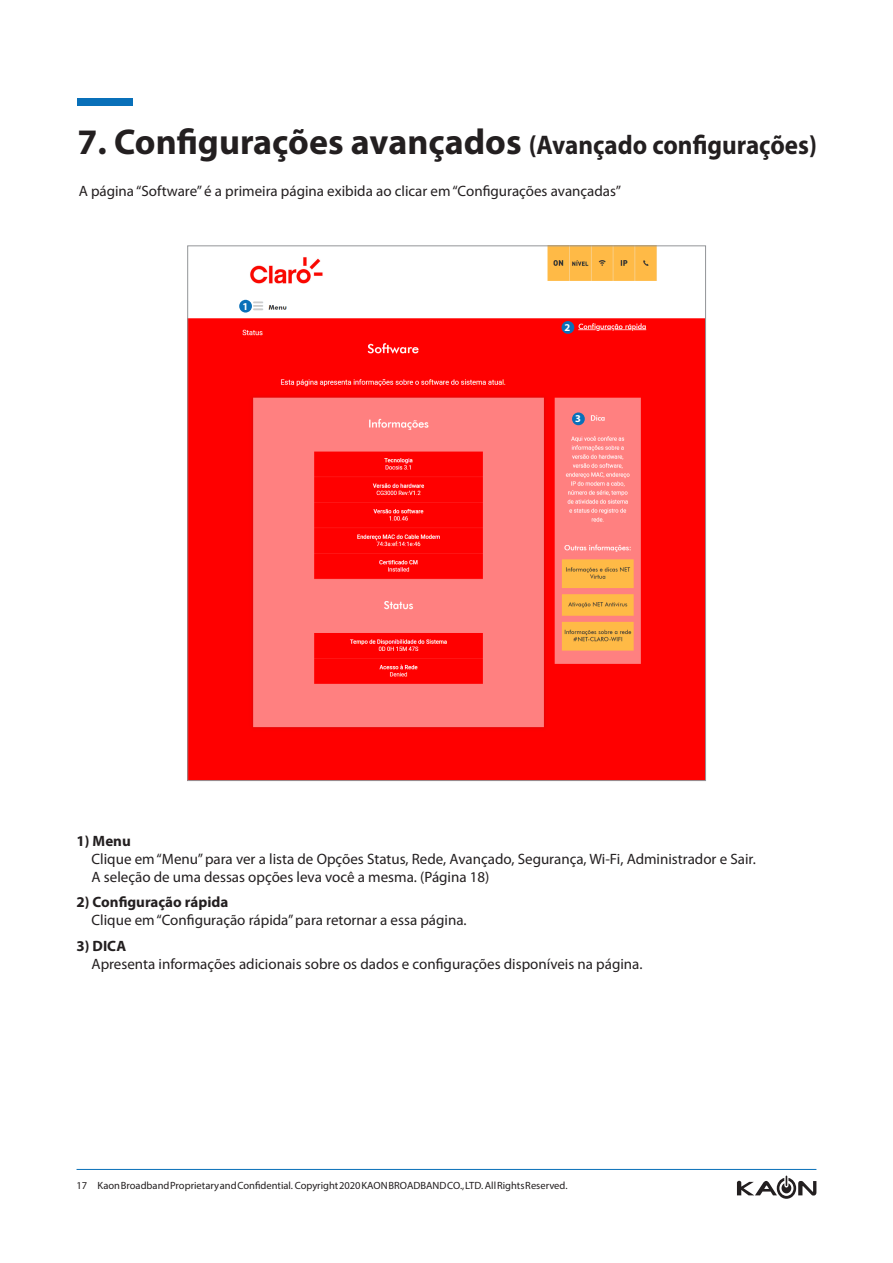
<style>
.page{position:relative;width:893px;height:1263px;background:#fff}
.page>*{position:absolute;margin:0;border:0;box-sizing:border-box;transform-origin:0 0}
.t1{font:700 36px "Myriad Pro";color:#231f20}
.t2{font:15px/18px "Myriad Pro";color:#231f20}
.t3{font:700 15px "Myriad Pro";color:#231f20}
.t4{font:10.5px "Myriad Pro";color:#231f20}
.t5{font:700 10.5px "Myriad Pro";color:#fff}
.s1{font-size:27px}
</style>
<div class="page">
<svg style="left:737px;top:1175px;width:79px;height:24px"></svg>
<hr style="left:77px;top:1169px;width:739px;height:1px;background:#0970b9">
<div style="left:78px;top:98px;width:55px;height:8px;background:#0970b9"></div>
<img style="left:189px;top:248px;width:515px;height:531px">
<div style="left:239px;top:300px;width:13px;height:13px;background:#0970b9;border-radius:50%"></div>
<div style="left:561px;top:321px;width:13px;height:13px;background:#0970b9;border-radius:50%"></div>
<div style="left:572px;top:412px;width:13px;height:13px;background:#0970b9;border-radius:50%"></div>
<h1 class="t1" style="left:78px;top:118px;width:741px">7. Configurações avançados <span class="s1">(Avançado configurações)</span></h1>
<p class="t2" style="left:79px;top:182px;width:544px">A página “Software” é a primeira página exibida ao clicar em “Configurações avançadas”</p>
<p class="t5" style="left:243px;top:299px;width:7px">1</p>
<p class="t5" style="left:564px;top:321px;width:7px">2</p>
<p class="t5" style="left:575px;top:412px;width:7px">3</p>
<p class="t3" style="left:77px;top:831px;width:56px">1) Menu</p>
<p class="t2" style="left:92px;top:849px;width:666px">Clique em “Menu” para ver a lista de Opções Status, Rede, Avançado, Segurança, Wi-Fi, Administrador e Sair.<br>A seleção de uma dessas opções leva você a mesma. (Página 18)</p>
<p class="t3" style="left:77px;top:892px;width:153px">2) Configuração rápida</p>
<p class="t2" style="left:92px;top:911px;width:377px">Clique em “Configuração rápida” para retornar a essa página.</p>
<p class="t3" style="left:77px;top:936px;width:51px">3) DICA</p>
<p class="t2" style="left:92px;top:954px;width:552px">Apresenta informações adicionais sobre os dados e configurações disponíveis na página.</p>
<p class="t4" style="left:77px;top:1179px;width:492px">17 Kaon Broadband Proprietary and Confidential. Copyright 2020 KAON BROADBAND CO., LTD. All Rights Reserved.</p>
</div>
